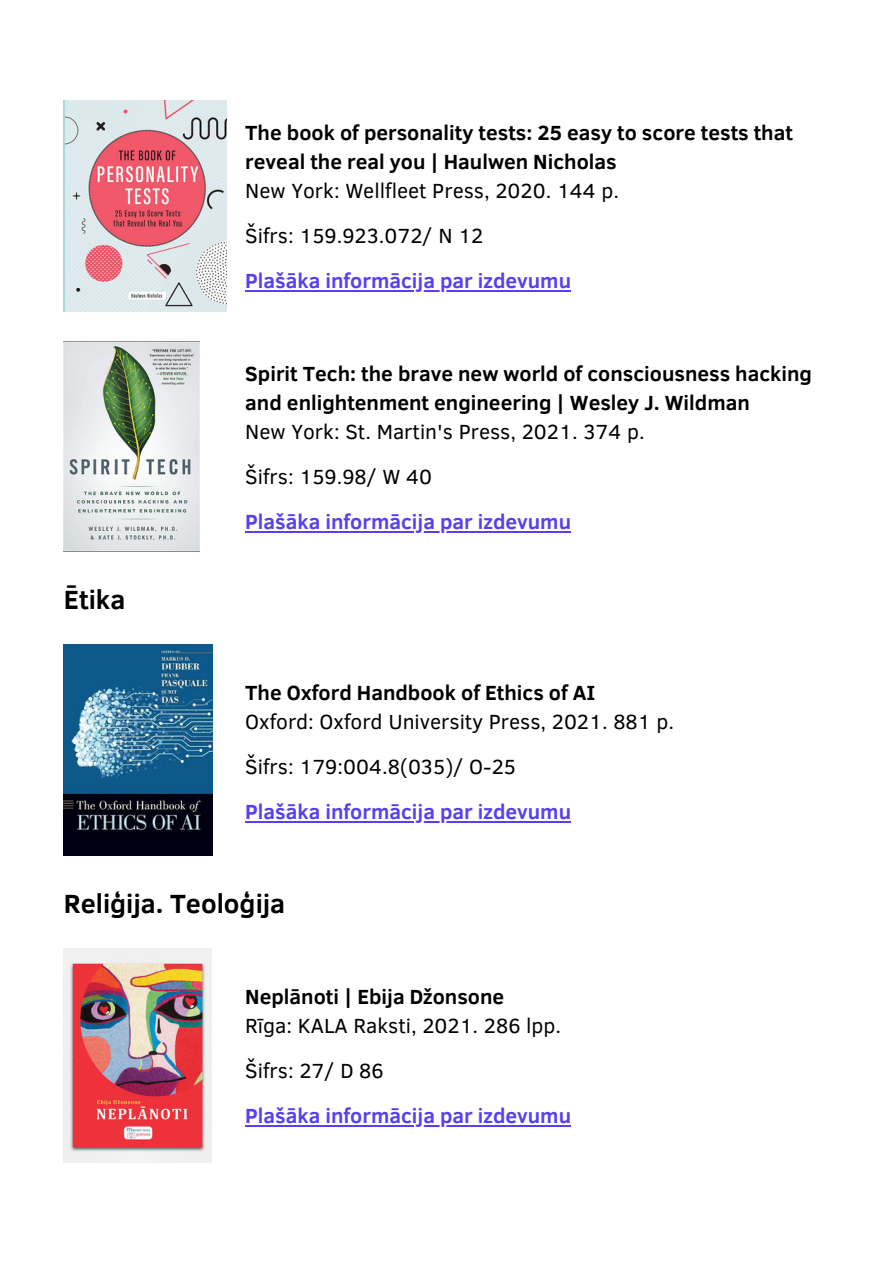
<style>
.page{position:relative;width:893px;height:1264px;background:#fff}
.page>*{position:absolute;margin:0;border:0;box-sizing:border-box;transform-origin:0 0}
.t1{font:700 27px "Clear Sans";color:#000}
.t2{font:700 21px/29px "Clear Sans";color:#000}
.t3{font:21px/45px "Clear Sans";color:#000}
.t4{font:700 21px "Clear Sans";color:#583ff1}
</style>
<div class="page">
<img style="left:64px;top:100px;width:163px;height:211px">
<img style="left:64px;top:341px;width:136px;height:210px">
<img style="left:64px;top:644px;width:148px;height:212px">
<hr style="left:245px;top:290px;width:326px;height:2px;background:#583ff1">
<hr style="left:245px;top:531px;width:326px;height:2px;background:#583ff1">
<hr style="left:245px;top:821px;width:326px;height:2px;background:#583ff1">
<img style="left:64px;top:948px;width:147px;height:214px">
<hr style="left:245px;top:1125px;width:326px;height:2px;background:#583ff1">
<p class="t2" style="left:245px;top:117px;width:549px">The book of personality tests: 25 easy to score tests that reveal the real you | Haulwen Nicholas</p>
<p class="t3" style="left:245px;top:167px;width:375px">New York: Wellfleet Press, 2020. 144 p.<br>Šifrs: 159.923.072/ N 12</p>
<p class="t4" style="left:245px;top:266px;width:327px">Plašāka informācija par izdevumu</p>
<p class="t1" style="left:64px;top:580px;width:63px">Ētika</p>
<p class="t2" style="left:245px;top:358px;width:568px">Spirit Tech: the brave new world of consciousness hacking and enlightenment engineering | Wesley J. Wildman</p>
<p class="t3" style="left:245px;top:408px;width:401px">New York: St. Martin's Press, 2021. 374 p.<br>Šifrs: 159.98/ W 40</p>
<p class="t4" style="left:245px;top:506px;width:327px">Plašāka informācija par izdevumu</p>
<p class="t2" style="left:245px;top:677px;width:352px">The Oxford Handbook of Ethics of AI</p>
<p class="t3" style="left:245px;top:698px;width:430px">Oxford: Oxford University Press, 2021. 881 p.<br>Šifrs: 179:004.8(035)/ O-25</p>
<p class="t4" style="left:245px;top:796px;width:327px">Plašāka informācija par izdevumu</p>
<p class="t1" style="left:64px;top:883px;width:223px">Reliģija. Teoloģija</p>
<p class="t2" style="left:245px;top:981px;width:260px">Neplānoti | Ebija Džonsone</p>
<p class="t3" style="left:245px;top:1002px;width:317px">Rīga: KALA Raksti, 2021. 286 lpp.<br>Šifrs: 27/ D 86</p>
<p class="t4" style="left:245px;top:1100px;width:327px">Plašāka informācija par izdevumu</p>
</div>
